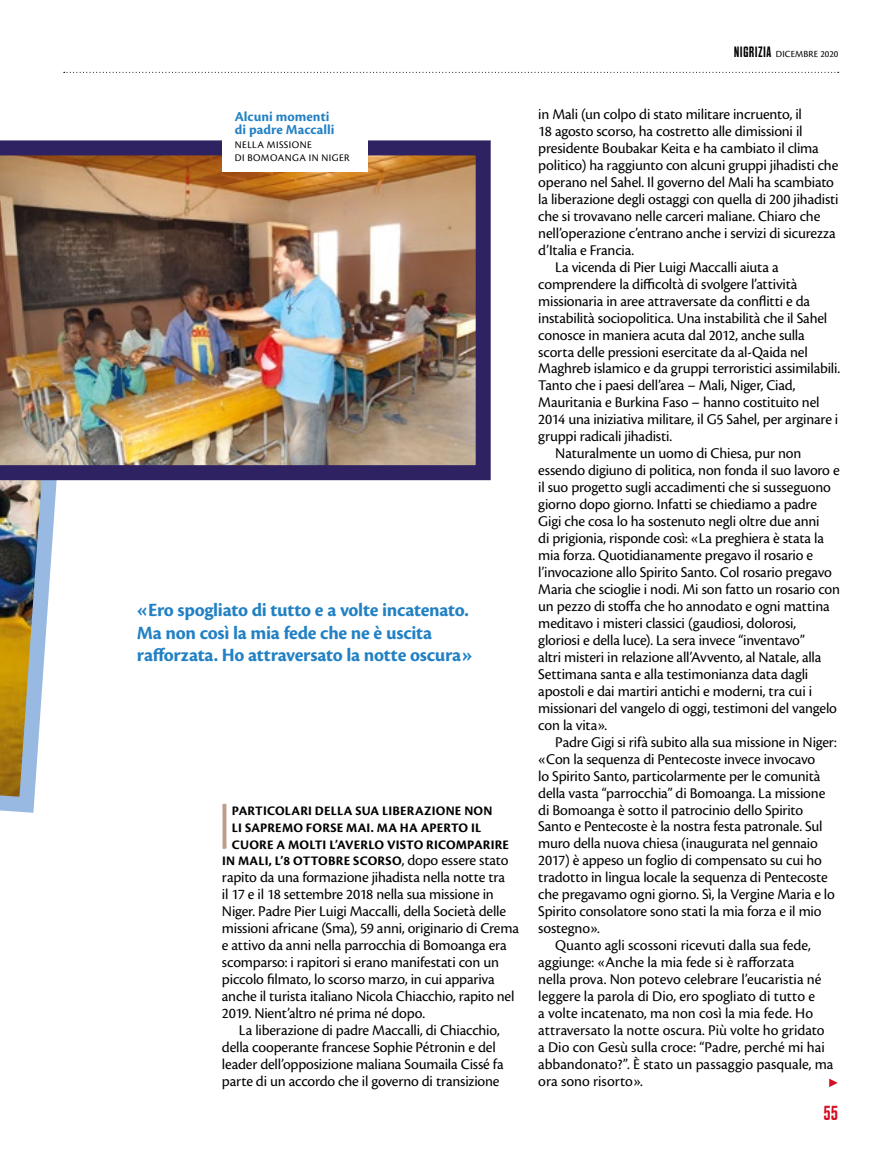
<style>
.page{position:relative;width:893px;height:1149px;background:#fff}
.page>*{position:absolute;margin:0;border:0;box-sizing:border-box;transform-origin:0 0}
.t1{font:300 71.25px "Cronos Pro";color:#be9d8a}
.t2{font:300 20.25px "A Beckett";color:#d50e22}
.t3{font:700 19.5px/22.5px "Cronos Pro";letter-spacing:-.015em;color:#2281c4}
.t4{font:15.45px/17px "Cronos Pro";letter-spacing:-.01em;color:#000}
.t5{font:700 14.25px/13.5px "Cronos Pro";letter-spacing:.005em;color:#2281c4}
.t6{font:700 13.5px "Cronos Pro";letter-spacing:.015em;color:#000}
.t7{font:10.5px/13.5px "Cronos Pro";letter-spacing:.045em;color:#000}
.t8{font:9.75px "Cronos Pro";letter-spacing:.01em;color:#000}
.s1{font-family:"A Beckett";font-weight:300;font-size:15px}
.s2{font-weight:400;font-size:15.45px}
</style>
<div class="page">
<svg style="left:64px;top:72px;width:775px;height:1px"></svg>
<svg style="left:829px;top:1078px;width:9px;height:8px"></svg>
<img style="left:0;top:480px;width:81px;height:333px">
<img style="left:0;top:140px;width:491px;height:340px">
<div style="left:222px;top:100px;width:146px;height:71px;background:#fff"></div>
<p class="t8" style="left:734px;top:48px;width:106px"><span class="s1">NIGRIZIA</span> DICEMBRE 2020</p>
<p class="t5" style="left:235px;top:110px;width:101px">Alcuni momenti di padre Maccalli</p>
<p class="t7" style="left:235px;top:138px;width:116px">NELLA MISSIONE<br>DI BOMOANGA IN NIGER</p>
<p class="t3" style="left:137px;top:599px;width:337px">«Ero spogliato di tutto e a volte incatenato.<br>Ma non così la mia fede che ne è uscita rafforzata. Ho attraversato la notte oscura»</p>
<h1 class="t1" style="left:217px;top:785px;width:16px">I</h1>
<p class="t6" style="left:232px;top:802px;width:262px">PARTICOLARI DELLA SUA LIBERAZIONE NON</p>
<p class="t6" style="left:232px;top:819px;width:251px">LI SAPREMO FORSE MAI. MA HA APERTO IL</p>
<p class="t6" style="left:232px;top:836px;width:279px">CUORE A MOLTI L’AVERLO VISTO RICOMPARIRE</p>
<p class="t6" style="left:222px;top:853px;width:288px">IN MALI, L’8 OTTOBRE SCORSO<span class="s2">, dopo essere stato</span></p>
<p class="t4" style="left:222px;top:868px;width:299px">rapito da una formazione jihadista nella notte tra<br>il 17 e il 18 settembre 2018 nella sua missione in Niger. Padre Pier Luigi Maccalli, della Società delle missioni africane (Sma), 59 anni, originario di Crema e attivo da anni nella parrocchia di Bomoanga era scomparso: i rapitori si erano manifestati con un piccolo filmato, lo scorso marzo, in cui appariva anche il turista italiano Nicola Chiacchio, rapito nel 2019. Nient’altro né prima né dopo.</p>
<p class="t4" style="left:222px;top:1021px;width:283px;text-indent:17px">La liberazione di padre Maccalli, di Chiacchio, della cooperante francese Sophie Pétronin e del leader dell’opposizione maliana Soumaila Cissé fa parte di un accordo che il governo di transizione</p>
<p class="t4" style="left:538px;top:106px;width:265px">in Mali (un colpo di stato militare incruento, il</p>
<p class="t4" style="left:538px;top:123px;width:266px">18 agosto scorso, ha costretto alle dimissioni il</p>
<p class="t4" style="left:538px;top:140px;width:282px">presidente Boubakar Keita e ha cambiato il clima</p>
<p class="t4" style="left:538px;top:157px;width:302px">politico) ha raggiunto con alcuni gruppi jihadisti che</p>
<p class="t4" style="left:538px;top:174px;width:297px">operano nel Sahel. Il governo del Mali ha scambiato</p>
<p class="t4" style="left:538px;top:190px;width:302px">la liberazione degli ostaggi con quella di 200 jihadisti</p>
<p class="t4" style="left:538px;top:207px;width:284px">che si trovavano nelle carceri maliane. Chiaro che</p>
<p class="t4" style="left:538px;top:224px;width:299px">nell’operazione c’entrano anche i servizi di sicurezza</p>
<p class="t4" style="left:538px;top:241px;width:97px">d’Italia e Francia.</p>
<p class="t4" style="left:555px;top:258px;width:225px">La vicenda di Pier Luigi Maccalli aiuta a</p>
<p class="t4" style="left:538px;top:275px;width:261px">comprendere la difficoltà di svolgere l’attività</p>
<p class="t4" style="left:538px;top:292px;width:273px">missionaria in aree attraversate da conflitti e da</p>
<p class="t4" style="left:538px;top:309px;width:291px">instabilità sociopolitica. Una instabilità che il Sahel</p>
<p class="t4" style="left:538px;top:326px;width:268px">conosce in maniera acuta dal 2012, anche sulla</p>
<p class="t4" style="left:538px;top:343px;width:271px">scorta delle pressioni esercitate da al-Qaida nel</p>
<p class="t4" style="left:538px;top:360px;width:303px">Maghreb islamico e da gruppi terroristici assimilabili.</p>
<p class="t4" style="left:538px;top:377px;width:259px">Tanto che i paesi dell’area – Mali, Niger, Ciad,</p>
<p class="t4" style="left:538px;top:394px;width:283px">Mauritania e Burkina Faso – hanno costituito nel</p>
<p class="t4" style="left:538px;top:411px;width:302px">2014 una iniziativa militare, il G5 Sahel, per arginare i</p>
<p class="t4" style="left:538px;top:428px;width:135px">gruppi radicali jihadisti.</p>
<p class="t4" style="left:555px;top:445px;width:248px">Naturalmente un uomo di Chiesa, pur non</p>
<p class="t4" style="left:538px;top:462px;width:303px">essendo digiuno di politica, non fonda il suo lavoro e</p>
<p class="t4" style="left:538px;top:479px;width:294px">il suo progetto sugli accadimenti che si susseguono</p>
<p class="t4" style="left:538px;top:496px;width:280px">giorno dopo giorno. Infatti se chiediamo a padre</p>
<p class="t4" style="left:538px;top:512px;width:283px">Gigi che cosa lo ha sostenuto negli oltre due anni</p>
<p class="t4" style="left:538px;top:529px;width:287px">di prigionia, risponde così: «La preghiera è stata la</p>
<p class="t4" style="left:538px;top:546px;width:276px">mia forza. Quotidianamente pregavo il rosario e</p>
<p class="t4" style="left:538px;top:563px;width:295px">l’invocazione allo Spirito Santo. Col rosario pregavo</p>
<p class="t4" style="left:538px;top:580px;width:303px">Maria che scioglie i nodi. Mi son fatto un rosario con</p>
<p class="t4" style="left:538px;top:597px;width:293px">un pezzo di stoffa che ho annodato e ogni mattina</p>
<p class="t4" style="left:538px;top:614px;width:259px">meditavo i misteri classici (gaudiosi, dolorosi,</p>
<p class="t4" style="left:538px;top:631px;width:268px">gloriosi e della luce). La sera invece “inventavo”</p>
<p class="t4" style="left:538px;top:648px;width:285px">altri misteri in relazione all’Avvento, al Natale, alla</p>
<p class="t4" style="left:538px;top:665px;width:272px">Settimana santa e alla testimonianza data dagli</p>
<p class="t4" style="left:538px;top:682px;width:275px">apostoli e dai martiri antichi e moderni, tra cui i</p>
<p class="t4" style="left:538px;top:699px;width:300px">missionari del vangelo di oggi, testimoni del vangelo</p>
<p class="t4" style="left:538px;top:716px;width:70px">con la vita».</p>
<p class="t4" style="left:555px;top:733px;width:283px">Padre Gigi si rifà subito alla sua missione in Niger:</p>
<p class="t4" style="left:538px;top:750px;width:278px">«Con la sequenza di Pentecoste invece invocavo</p>
<p class="t4" style="left:538px;top:767px;width:284px">lo Spirito Santo, particolarmente per le comunità</p>
<p class="t4" style="left:538px;top:784px;width:288px">della vasta “parrocchia” di Bomoanga. La missione</p>
<p class="t4" style="left:538px;top:801px;width:266px">di Bomoanga è sotto il patrocinio dello Spirito</p>
<p class="t4" style="left:538px;top:818px;width:286px">Santo e Pentecoste è la nostra festa patronale. Sul</p>
<p class="t4" style="left:538px;top:835px;width:281px">muro della nuova chiesa (inaugurata nel gennaio</p>
<p class="t4" style="left:538px;top:851px;width:285px">2017) è appeso un foglio di compensato su cui ho</p>
<p class="t4" style="left:538px;top:868px;width:291px">tradotto in lingua locale la sequenza di Pentecoste</p>
<p class="t4" style="left:538px;top:885px;width:298px">che pregavamo ogni giorno. Sì, la Vergine Maria e lo</p>
<p class="t4" style="left:538px;top:902px;width:285px">Spirito consolatore sono stati la mia forza e il mio</p>
<p class="t4" style="left:538px;top:919px;width:63px">sostegno».</p>
<p class="t4" style="left:555px;top:936px;width:257px">Quanto agli scossoni ricevuti dalla sua fede,</p>
<p class="t4" style="left:538px;top:953px;width:258px">aggiunge: «Anche la mia fede si è rafforzata</p>
<p class="t4" style="left:538px;top:970px;width:285px">nella prova. Non potevo celebrare l’eucaristia né</p>
<p class="t4" style="left:538px;top:987px;width:278px">leggere la parola di Dio, ero spogliato di tutto e</p>
<p class="t4" style="left:538px;top:1004px;width:276px">a volte incatenato, ma non così la mia fede. Ho</p>
<p class="t4" style="left:538px;top:1021px;width:288px">attraversato la notte oscura. Più volte ho gridato</p>
<p class="t4" style="left:538px;top:1038px;width:288px">a Dio con Gesù sulla croce: “Padre, perché mi hai</p>
<p class="t4" style="left:538px;top:1055px;width:297px">abbandonato?”. È stato un passaggio pasquale, ma</p>
<p class="t4" style="left:538px;top:1072px;width:106px">ora sono risorto».</p>
<h2 class="t2" style="left:824px;top:1100px;width:15px">55</h2>
</div>
